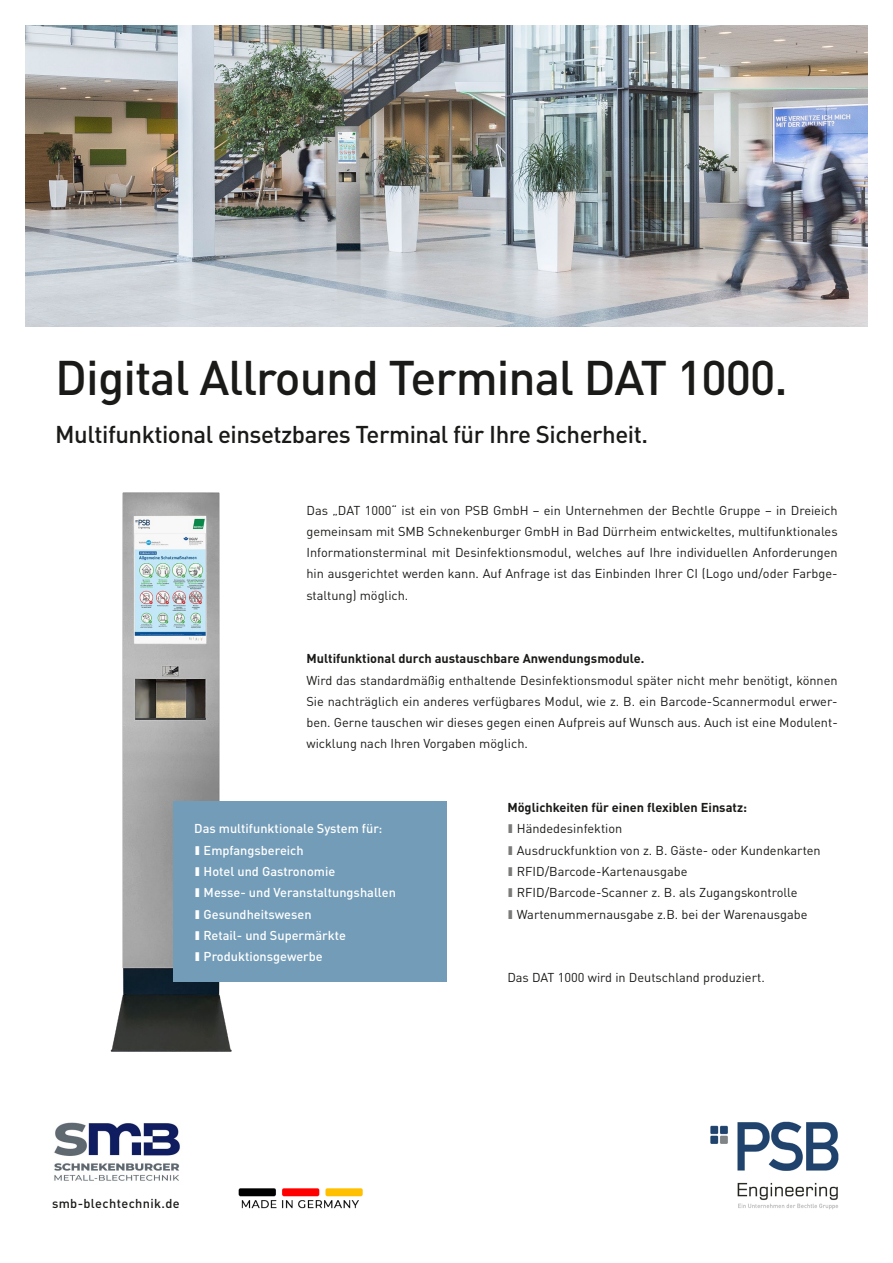
<style>
.page{position:relative;width:893px;height:1263px;background:#fff}
.page>*{position:absolute;margin:0;border:0;box-sizing:border-box;transform-origin:0 0}
.t1{font:500 48px "Bechtle DIN";letter-spacing:-.02em;color:#1a1a18}
.t2{font:500 24px "Bechtle DIN";letter-spacing:-.02em;color:#1a1a18}
.t3{font:12.75px/21.3px "Bechtle DIN";color:#1a1a18;text-align:justify}
.t4{font:500 12.75px "Bechtle DIN";color:#fff}
.t5{font:700 12.75px "Bechtle DIN";color:#1a1a18}
.t6{font:500 12.75px "Bechtle DIN";letter-spacing:.03em;color:#1a1a18}
.s1{color:#7b7b7a}
</style>
<div class="page">
<img style="left:110px;top:492px;width:122px;height:560px">
<img style="left:710px;top:1121px;width:129px;height:89px">
<div style="left:173px;top:801px;width:273px;height:181px;background:#729cb8"></div>
<img style="left:54px;top:1122px;width:126px;height:59px">
<img style="left:238px;top:1188px;width:125px;height:21px">
<img style="left:26px;top:26px;width:841px;height:300px">
<h1 class="t1" style="left:55px;top:339px;width:734px">Digital Allround Terminal DAT 1000.</h1>
<h2 class="t2" style="left:55px;top:415px;width:594px">Multifunktional einsetzbares Terminal für Ihre Sicherheit.</h2>
<p class="t3" style="left:306px;top:498px;width:533px">Das „DAT 1000“ ist ein von PSB GmbH – ein Unternehmen der Bechtle Gruppe – in Dreieich gemeinsam mit SMB Schnekenburger GmbH in Bad Dürrheim entwickeltes, multifunktionales Informationsterminal mit Desinfektionsmodul, welches auf Ihre individuellen Anforderungen hin ausgerichtet werden kann. Auf Anfrage ist das Einbinden Ihrer CI (Logo und/oder Farbge&shy;staltung) möglich.</p>
<p class="t5" style="left:306px;top:648px;width:340px">Multifunktional durch austauschbare Anwendungsmodule.</p>
<p class="t3" style="left:306px;top:668px;width:533px">Wird das standardmäßig enthaltende Desinfektionsmodul später nicht mehr benötigt, können Sie nachträglich ein anderes verfügbares Modul, wie z. B. ein Barcode-Scannermodul erwer&shy;ben. Gerne tauschen wir dieses gegen einen Aufpreis auf Wunsch aus. Auch ist eine Modulent&shy;wicklung nach Ihren Vorgaben möglich.</p>
<p class="t4" style="left:194px;top:818px;width:190px">Das multifunktionale System für:</p>
<p class="t4" style="left:195px;top:840px;width:110px">■ Empfangsbereich</p>
<p class="t4" style="left:195px;top:861px;width:141px">■ Hotel und Gastronomie</p>
<p class="t4" style="left:195px;top:882px;width:202px">■ Messe- und Veranstaltungshallen</p>
<p class="t4" style="left:195px;top:903px;width:118px">■ Gesundheitswesen</p>
<p class="t4" style="left:195px;top:925px;width:152px">■ Retail- und Supermärkte</p>
<p class="t4" style="left:195px;top:946px;width:129px">■ Produktionsgewerbe</p>
<p class="t6" style="left:52px;top:1193px;width:129px">smb-blechtechnik.de</p>
<p class="t5" style="left:507px;top:797px;width:241px">Möglichkeiten für einen flexiblen Einsatz:</p>
<p class="t3" style="left:509px;top:817px;width:115px"><span class="s1">■</span> Händedesinfektion</p>
<p class="t3" style="left:509px;top:838px;width:314px"><span class="s1">■</span> Ausdruckfunktion von z. B. Gäste- oder Kundenkarten</p>
<p class="t3" style="left:509px;top:859px;width:180px"><span class="s1">■</span> RFID/Barcode-Kartenausgabe</p>
<p class="t3" style="left:509px;top:881px;width:291px"><span class="s1">■</span> RFID/Barcode-Scanner z. B. als Zugangskontrolle</p>
<p class="t3" style="left:509px;top:902px;width:300px"><span class="s1">■</span> Wartenummernausgabe z.B. bei der Warenausgabe</p>
<p class="t3" style="left:507px;top:966px;width:259px">Das DAT 1000 wird in Deutschland produziert.</p>
</div>
